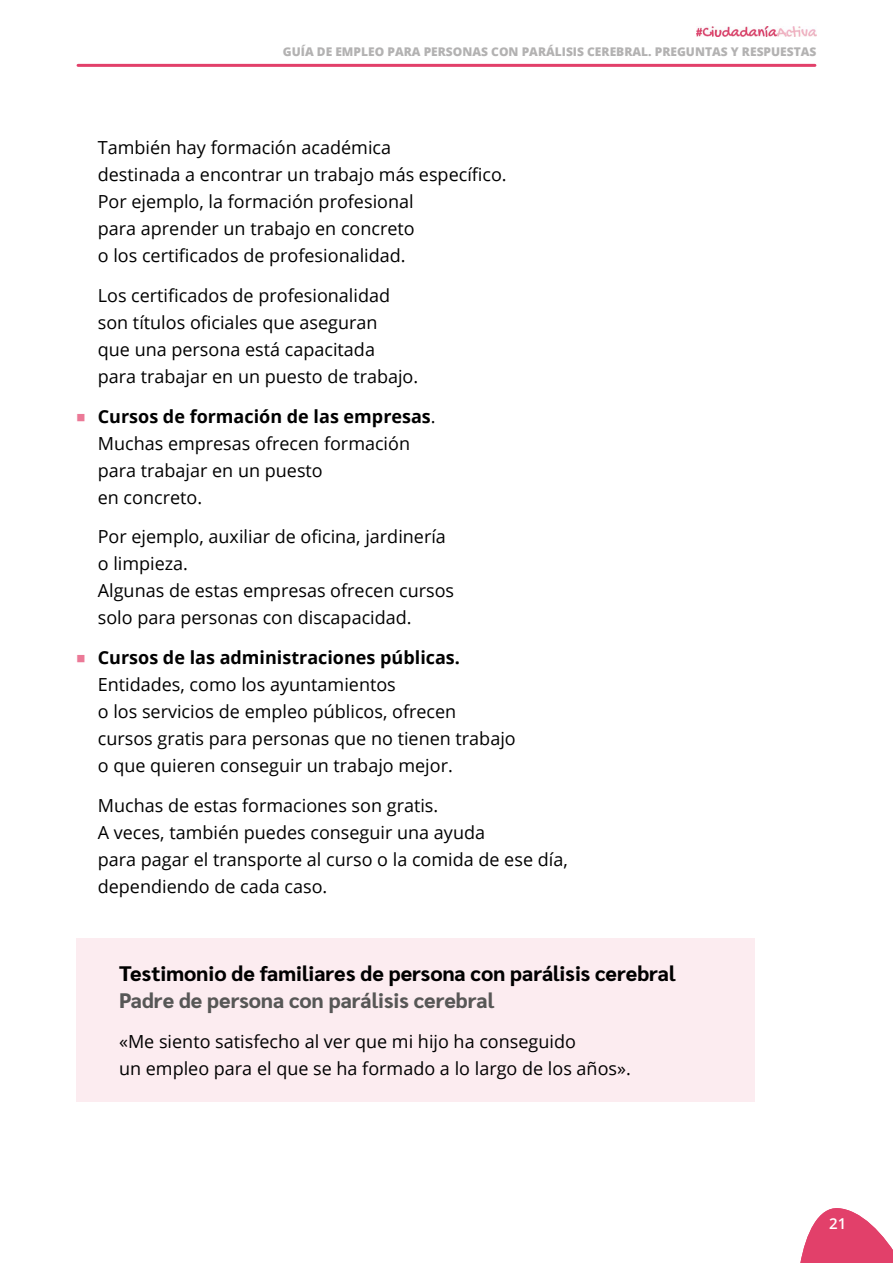
<style>
.page{position:relative;width:893px;height:1263px;background:#fff}
.page>*{position:absolute;margin:0;border:0;box-sizing:border-box;transform-origin:0 0}
.t1{font:800 21px/27px "Sarabun";color:#000}
.L{font:18px/27px "Open Sans";color:#000}
.t2{font:600 15px "Open Sans";color:#fff}
.t3{font:800 12px "Open Sans";color:#b3b2b2}
.s1{font-family:"Sarabun";font-weight:800;font-size:15px;color:#eb7997}
.s2{font-weight:700}
.s3{color:#575756}
</style>
<div class="page">
<img style="left:696px;top:26px;width:120px;height:11px">
<hr style="left:78px;top:64px;width:737px;height:3px;background:#e2406a">
<svg style="left:800px;top:1208px;width:93px;height:55px"></svg>
<div style="left:77px;top:938px;width:678px;height:163px;background:#fcecf0"></div>
<p class="t3" style="left:283px;top:43px;width:535px">GUÍA DE EMPLEO PARA PERSONAS CON PARÁLISIS CEREBRAL. PREGUNTAS Y RESPUESTAS</p>
<p class="L" style="left:98px;top:134px;width:410px">También hay formación académica<br>destinada a encontrar un trabajo más específico.<br>Por ejemplo, la formación profesional<br>para aprender un trabajo en concreto<br>o los certificados de profesionalidad.</p>
<p class="L" style="left:98px;top:281px;width:322px">Los certificados de profesionalidad son títulos oficiales que aseguran<br>que una persona está capacitada<br>para trabajar en un puesto de trabajo.</p>
<p class="L" style="left:98px;top:402px;width:339px;text-indent:-21px"><span class="s1">■</span> <span class="s2">Cursos de formación de las empresas</span>.<br>Muchas empresas ofrecen formación para trabajar en un puesto<br>en concreto.</p>
<p class="L" style="left:98px;top:523px;width:358px">Por ejemplo, auxiliar de oficina, jardinería o limpieza.<br>Algunas de estas empresas ofrecen cursos solo para personas con discapacidad.</p>
<p class="L" style="left:98px;top:644px;width:419px;text-indent:-21px"><span class="s1">■</span> <span class="s2">Cursos de las administraciones públicas.<br></span>Entidades, como los ayuntamientos<br>o los servicios de empleo públicos, ofrecen cursos gratis para personas que no tienen trabajo o que quieren conseguir un trabajo mejor.</p>
<p class="L" style="left:98px;top:791px;width:471px">Muchas de estas formaciones son gratis.<br>A veces, también puedes conseguir una ayuda<br>para pagar el transporte al curso o la comida de ese día, dependiendo de cada caso.</p>
<h4 class="t1" style="left:119px;top:961px;width:558px">Testimonio de familiares de persona con parálisis cerebral<br><span class="s3">Padre de persona con parálisis cerebral</span></h4>
<p class="L" style="left:119px;top:1028px;width:513px">«Me siento satisfecho al ver que mi hijo ha conseguido<br>un empleo para el que se ha formado a lo largo de los años».</p>
<p class="t2" style="left:829px;top:1213px;width:19px">21</p>
</div>
